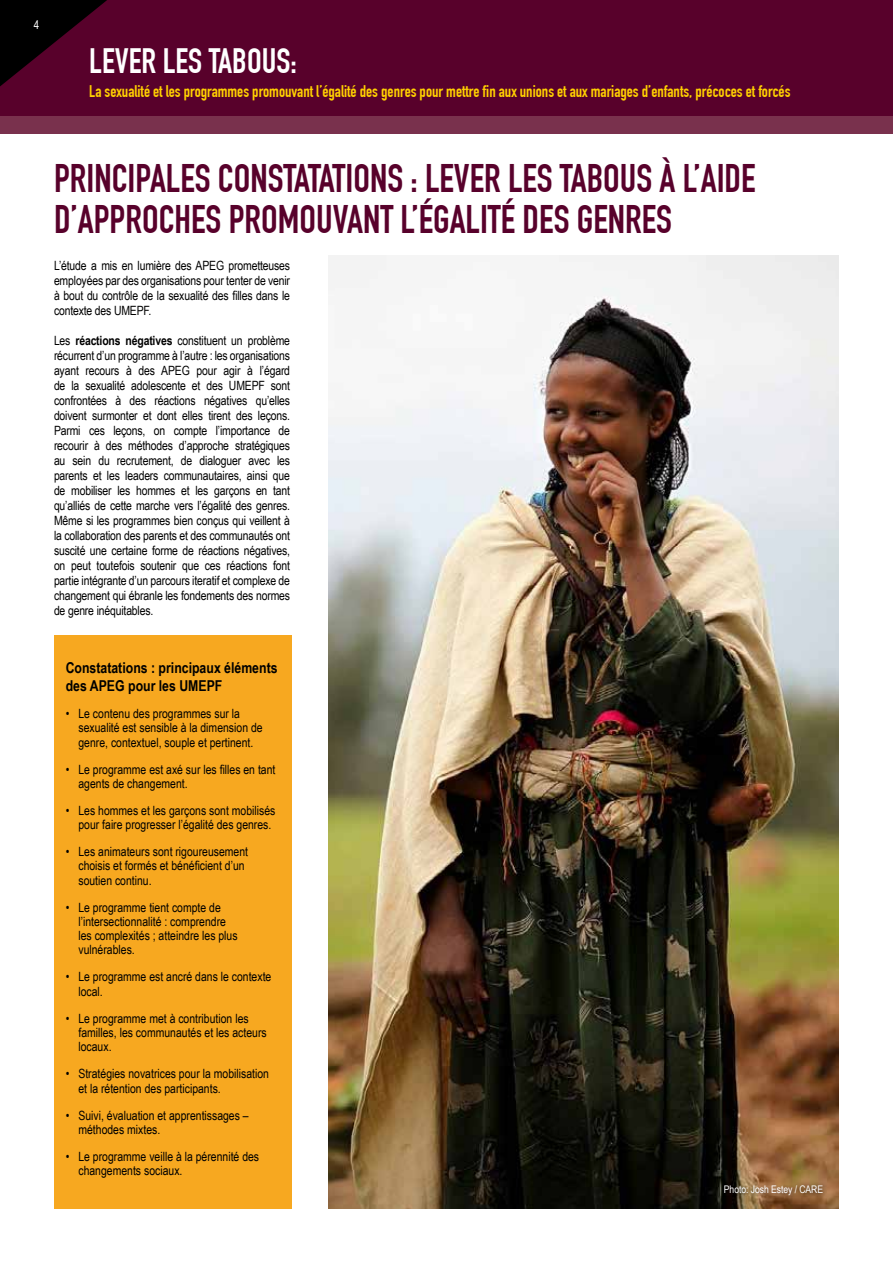
<style>
.page{position:relative;width:893px;height:1263px;background:#fff}
.page>*{position:absolute;margin:0;border:0;box-sizing:border-box;transform-origin:0 0}
.t1{font:700 39px/40.5px "DIN Condensed";color:#58012b}
.t2{font:700 34.5px "DIN Condensed";color:#fff}
.t3{font:700 16.5px "DIN Condensed";color:#ffd000}
.t4{font:700 15px/18px "Arial Narrow";color:#000}
.t5{font:12.75px/15px "Arial Narrow";color:#000}
.t6{font:12px "Arial Narrow";color:#fff}
.t7{font:10.5px "Arial Narrow";letter-spacing:-.005em;color:#fff}
.s1{font-weight:700}
</style>
<div class="page">
<div style="left:0;top:0;width:893px;height:116px;background:#58012b"></div>
<svg style="left:0;top:0;width:107px;height:87px"></svg>
<div style="left:0;top:116px;width:893px;height:18px;background:#79314d"></div>
<div style="left:54px;top:636px;width:237px;height:573px;background:#f7a820"></div>
<img style="left:328px;top:255px;width:511px;height:954px">
<div style="left:721px;top:1182px;width:106px;height:19px;background:#000;opacity:.75"></div>
<p class="t6" style="left:34px;top:15px;width:7px">4</p>
<h2 class="t2" style="left:89px;top:40px;width:209px">LEVER LES TABOUS:</h2>
<p class="t3" style="left:89px;top:81px;width:703px">La sexualité et les programmes promouvant l’égalité des genres pour mettre fin aux unions et aux mariages d’enfants, précoces et forcés</p>
<h1 class="t1" style="left:54px;top:159px;width:703px">PRINCIPALES CONSTATATIONS : LEVER LES TABOUS À L’AIDE<br>D’APPROCHES PROMOUVANT L’ÉGALITÉ DES GENRES</h1>
<p class="t5" style="left:54px;top:258px;width:238px;text-align:justify">L’étude a mis en lumière des APEG prometteuses employées par des organisations pour tenter de venir à bout du contrôle de la sexualité des filles dans le contexte des UMEPF.</p>
<p class="t5" style="left:54px;top:333px;width:238px;text-align:justify">Les <span class="s1">réactions négatives</span> constituent un problème récurrent d’un programme à l’autre : les organisations ayant recours à des APEG pour agir à l’égard de la sexualité adolescente et des UMEPF sont confrontées à des réactions négatives qu’elles doivent surmonter et dont elles tirent des leçons.<br>Parmi ces leçons, on compte l’importance de recourir à des méthodes d’approche stratégiques au sein du recrutement, de dialoguer avec les parents et les leaders communautaires, ainsi que de mobiliser les hommes et les garçons en tant qu’alliés de cette marche vers l’égalité des genres.<br>Même si les programmes bien conçus qui veillent à la collaboration des parents et des communautés ont suscité une certaine forme de réactions négatives, on peut toutefois soutenir que ces réactions font partie intégrante d’un parcours iteratif et complexe de changement qui ébranle les fondements des normes de genre inéquitables.</p>
<p class="t4" style="left:66px;top:658px;width:213px">Constatations : principaux éléments des APEG pour les UMEPF</p>
<p class="t5" style="left:78px;top:706px;width:186px;line-height:14.2px;text-indent:-13px">• Le contenu des programmes sur la sexualité est sensible à la dimension de genre, contextuel, souple et pertinent.</p>
<p class="t5" style="left:78px;top:761px;width:199px;line-height:14.2px;text-indent:-13px">• Le programme est axé sur les filles en tant agents de changement.</p>
<p class="t5" style="left:78px;top:803px;width:198px;line-height:14.2px;text-indent:-13px">• Les hommes et les garçons sont mobilisés pour faire progresser l’égalité des genres.</p>
<p class="t5" style="left:78px;top:844px;width:171px;line-height:14.2px;text-indent:-13px">• Les animateurs sont rigoureusement choisis et formés et bénéficient d’un soutien continu.</p>
<p class="t5" style="left:78px;top:900px;width:161px;line-height:14.2px;text-indent:-13px">• Le programme tient compte de l’intersectionnalité : comprendre les complexités ; atteindre les plus vulnérables.</p>
<p class="t5" style="left:78px;top:969px;width:194px;line-height:14.2px;text-indent:-13px">• Le programme est ancré dans le contexte local.</p>
<p class="t5" style="left:78px;top:1011px;width:190px;line-height:14.2px;text-indent:-13px">• Le programme met à contribution les familles, les communautés et les acteurs locaux.</p>
<p class="t5" style="left:78px;top:1066px;width:192px;line-height:14.2px;text-indent:-13px">• Stratégies novatrices pour la mobilisation et la rétention des participants.</p>
<p class="t5" style="left:78px;top:1107px;width:172px;line-height:14.2px;text-indent:-13px">• Suivi, évaluation et apprentissages – méthodes mixtes.</p>
<p class="t5" style="left:78px;top:1149px;width:182px;line-height:14.2px;text-indent:-13px">• Le programme veille à la pérennité des changements sociaux.</p>
<p class="t7" style="left:724px;top:1181px;width:101px">Photo: Josh Estey / CARE</p>
</div>
